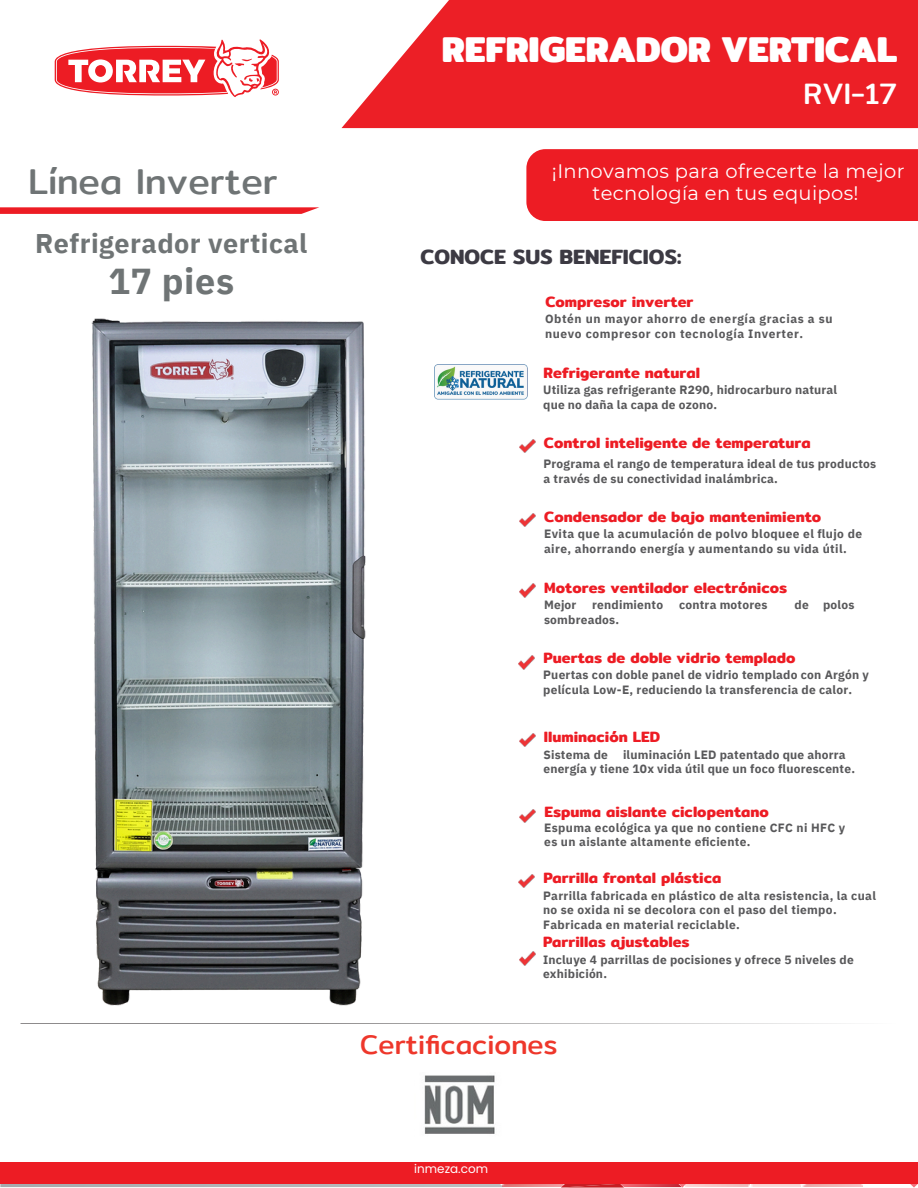
<style>
.page{position:relative;width:918px;height:1188px;background:#fff}
.page>*{position:absolute;margin:0;border:0;box-sizing:border-box;transform-origin:0 0}
.t1{font:700 36px "Mitr";color:#fff}
.t2{font:36px "Mitr";color:#6f7475}
.t3{font:700 36px "IBM Plex Sans";letter-spacing:.015em;color:#6f7475}
.t4{font:29.55px "Mitr";color:#fff}
.t5{font:700 27px "IBM Plex Sans";letter-spacing:.015em;color:#6f7475}
.t6{font:27px "Mitr";color:#ee372b}
.t7{font:600 20.7px "Mitr";color:#3c3a43}
.t8{font:19.5px/22.5px "Montserrat";letter-spacing:.015em;color:#fff;text-align:center}
.t9{font:600 15px "Mitr";color:#ed1c24}
.t10{font:700 12px/14.7px "IBM Plex Sans";letter-spacing:.02em;color:#58585a}
.t11{font:700 12px/14.7px "IBM Plex Sans";letter-spacing:.05em;color:#58585a}
.t12{font:12px "Poppins";color:#fff}
</style>
<div class="page">
<img style="left:686px;top:1184px;width:64px;height:3px">
<img style="left:752px;top:1184px;width:111px;height:3px">
<svg style="left:0;top:1184px;width:504px;height:3px;background:#b1b3b5"></svg>
<svg style="left:54px;top:39px;width:225px;height:58px"></svg>
<svg style="left:773px;top:1023px;width:73px;height:1px"></svg>
<svg style="left:341px;top:0;width:577px;height:128px;background:#ed343a"></svg>
<div style="left:526px;top:149px;width:392px;height:72px;background:#ed1c24"></div>
<svg style="left:910px;top:1184px;width:8px;height:4px"></svg>
<svg style="left:561px;top:1184px;width:125px;height:4px"></svg>
<div style="left:0;top:1163px;width:918px;height:21px;background:#ed1c24"></div>
<img style="left:424px;top:1075px;width:71px;height:59px">
<svg style="left:0;top:207px;width:319px;height:7px;background:#ee2f36"></svg>
<img style="left:20px;top:318px;width:753px;height:706px">
<p class="t2" style="left:29px;top:153px;width:251px">Línea Inverter</p>
<p class="t5" style="left:35px;top:225px;width:274px">Refrigerador vertical</p>
<p class="t3" style="left:108px;top:257px;width:127px">17 pies</p>
<p class="t1" style="left:442px;top:21px;width:457px">REFRIGERADOR VERTICAL</p>
<p class="t4" style="left:804px;top:70px;width:95px">RVI-17</p>
<p class="t8" style="left:552px;top:159px;width:354px">¡Innovamos para ofrecerte la mejor tecnología en tus equipos!</p>
<p class="t7" style="left:420px;top:240px;width:263px">CONOCE SUS BENEFICIOS:</p>
<p class="t9" style="left:545px;top:290px;width:150px">Compresor inverter</p>
<p class="t11" style="left:545px;top:312px;width:289px">Obtén un mayor ahorro de energía gracias a su nuevo compresor con tecnología Inverter.</p>
<p class="t9" style="left:544px;top:361px;width:158px">Refrigerante natural</p>
<p class="t10" style="left:543px;top:382px;width:295px">Utiliza gas refrigerante R290, hidrocarburo natural que no daña la capa de ozono.</p>
<p class="t9" style="left:544px;top:430px;width:268px">Control inteligente de temperatura</p>
<p class="t10" style="left:544px;top:456px;width:334px">Programa el rango de temperatura ideal de tus productos a través de su conectividad inalámbrica.</p>
<p class="t9" style="left:544px;top:505px;width:279px">Condensador de bajo mantenimiento</p>
<p class="t10" style="left:544px;top:526px;width:320px">Evita que la acumulación de polvo bloquee el flujo de aire, ahorrando energía y aumentando su vida útil.</p>
<p class="t9" style="left:544px;top:575px;width:245px">Motores ventilador electrónicos</p>
<p class="t10" style="left:544px;top:597px;width:77px">Mejor sombreados.</p>
<p class="t10" style="left:592px;top:597px;width:72px">rendimiento</p>
<p class="t10" style="left:679px;top:597px;width:90px">contra motores</p>
<p class="t10" style="left:795px;top:597px;width:16px">de</p>
<h4 class="t9" style="left:544px;top:646px;width:254px">Puertas de doble vidrio templado</h4>
<p class="t10" style="left:823px;top:597px;width:33px">polos</p>
<p class="t10" style="left:543px;top:667px;width:327px">Puertas con doble panel de vidrio templado con Argón y película Low-E, reduciendo la transferencia de calor.</p>
<p class="t9" style="left:544px;top:725px;width:118px">Iluminación LED</p>
<p class="t10" style="left:623px;top:747px;width:224px">iluminación LED patentado que ahorra</p>
<p class="t10" style="left:543px;top:747px;width:313px">Sistema de<br>energía y tiene 10x vida útil que un foco fluorescente.</p>
<p class="t9" style="left:545px;top:800px;width:226px">Espuma aislante ciclopentano</p>
<p class="t10" style="left:544px;top:820px;width:302px">Espuma ecológica ya que no contiene CFC ni HFC y es un aislante altamente eficiente.</p>
<p class="t9" style="left:543px;top:866px;width:180px">Parrilla frontal plástica</p>
<p class="t10" style="left:543px;top:888px;width:335px">Parrilla fabricada en plástico de alta resistencia, la cual no se oxida ni se decolora con el paso del tiempo.<br>Fabricada en material reciclable.</p>
<p class="t9" style="left:543px;top:930px;width:148px">Parrillas ajustables</p>
<p class="t10" style="left:543px;top:952px;width:312px">Incluye 4 parrillas de pocisiones y ofrece 5 niveles de exhibición.</p>
<p class="t6" style="left:360px;top:1023px;width:199px">Certificaciones</p>
<p class="t12" style="left:414px;top:1161px;width:75px">inmeza.com</p>
</div>
